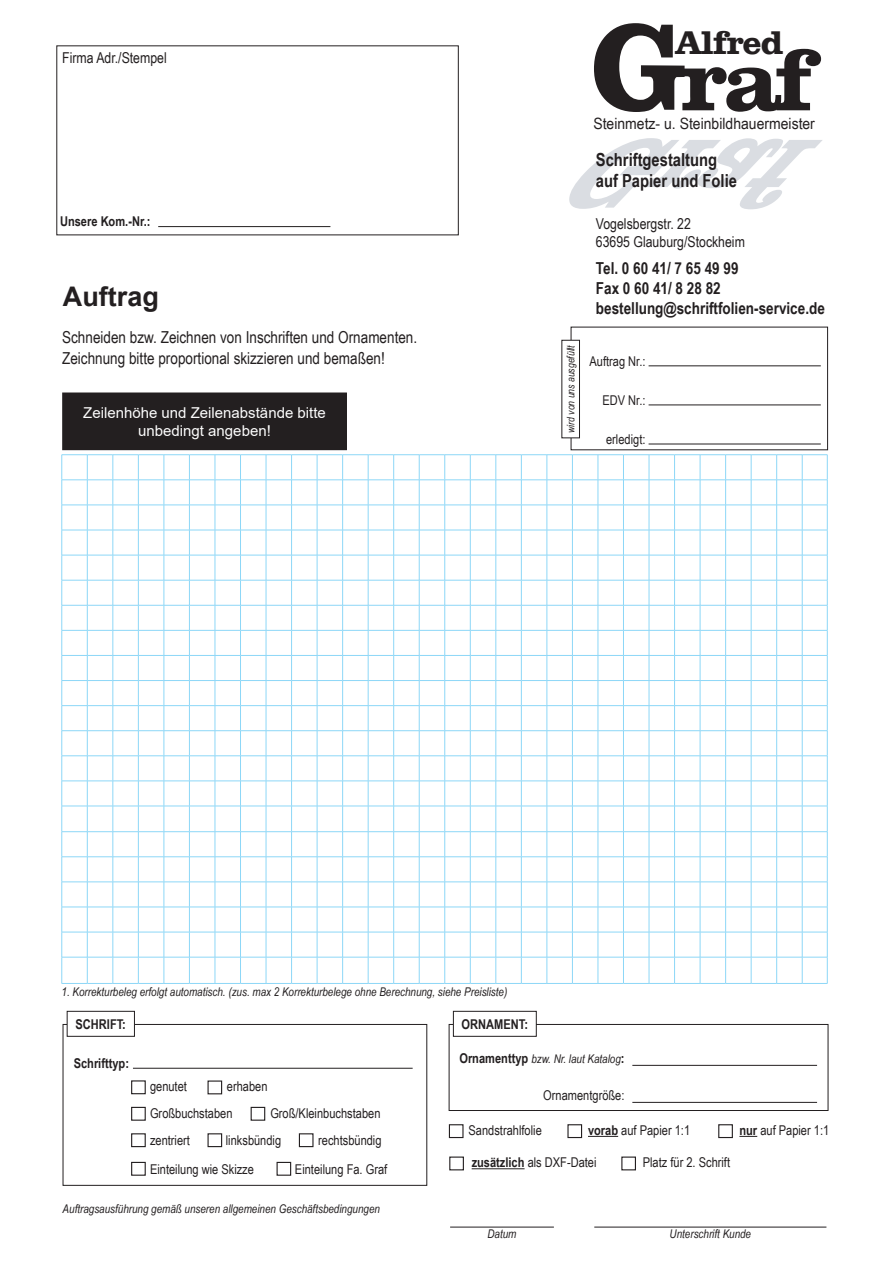
<style>
.page{position:relative;width:893px;height:1263px;background:#fff}
.page>*{position:absolute;margin:0;border:0;box-sizing:border-box;transform-origin:0 0}
.t1{font:700 83.1px "Clarendon";color:#231f20}
.t2{font:700 31.5px "Clarendon";color:#231f20}
.t3{font:700 27px "Arial";color:#231f20}
.t4{font:700 18px "Arial Narrow";color:#231f20}
.t5{font:16.5px "Arial Narrow";color:#231f20}
.t6{font:700 16.5px "Arial Narrow";color:#231f20}
.t7{font:15.6px "Arial Narrow";color:#231f20;scale:1.09 1}
.t8{font:15px "Arial Narrow";color:#231f20}
.t9{font:15px/18px "Arial";color:#fcfcfc;text-align:center}
.t10{font:13.5px "Arial Narrow";color:#231f20}
.t11{font:700 13.5px "Arial Narrow";color:#231f20}
.t12{font:italic 12px "Arial Narrow";color:#231f20}
.t13{font:italic 10.5px "Arial Narrow";color:#231f20}
.s1{font-size:117.9px}
.s2{font-weight:700;font-style:normal;font-size:13.5px}
.s3{font-weight:700}
</style>
<div class="page">
<svg style="left:62px;top:454px;width:766px;height:530px"></svg>
<div style="left:561px;top:340px;width:19px;height:98px;border:1px solid #231f20"></div>
<hr style="left:649px;top:444px;width:172px;height:1px;background:#231f20">
<hr style="left:649px;top:405px;width:172px;height:1px;background:#231f20">
<div style="left:63px;top:393px;width:283px;height:56px;background:#231f20"></div>
<div style="left:62px;top:392px;width:285px;height:58px;border:2px solid #231f20"></div>
<hr style="left:594px;top:1227px;width:232px;height:1px;background:#231f20">
<hr style="left:649px;top:366px;width:172px;height:1px;background:#231f20">
<hr style="left:158px;top:226px;width:172px;height:1px;background:#231f20">
<div style="left:63px;top:1024px;width:364px;height:162px;border:1px solid #231f20"></div>
<div style="left:67px;top:1011px;width:67px;height:25px;background:#fff"></div>
<div style="left:67px;top:1011px;width:68px;height:26px;border:1px solid #231f20"></div>
<hr style="left:133px;top:1068px;width:280px;height:1px;background:#231f20">
<div style="left:131px;top:1080px;width:15px;height:14px;border:1px solid #231f20"></div>
<div style="left:131px;top:1107px;width:15px;height:14px;border:1px solid #231f20"></div>
<div style="left:251px;top:1107px;width:14px;height:14px;border:1px solid #231f20"></div>
<div style="left:131px;top:1133px;width:15px;height:14px;border:1px solid #231f20"></div>
<div style="left:207px;top:1133px;width:15px;height:14px;border:1px solid #231f20"></div>
<div style="left:299px;top:1133px;width:15px;height:14px;border:1px solid #231f20"></div>
<div style="left:131px;top:1162px;width:15px;height:14px;border:1px solid #231f20"></div>
<div style="left:277px;top:1162px;width:14px;height:14px;border:1px solid #231f20"></div>
<div style="left:449px;top:1024px;width:379px;height:87px;border:1px solid #231f20"></div>
<div style="left:453px;top:1011px;width:83px;height:25px;background:#fff"></div>
<div style="left:453px;top:1011px;width:84px;height:26px;border:1px solid #231f20"></div>
<hr style="left:632px;top:1065px;width:185px;height:1px;background:#231f20">
<hr style="left:632px;top:1102px;width:185px;height:1px;background:#231f20">
<hr style="left:588px;top:1136px;width:30px;height:1px;background:#231f20">
<svg style="left:739px;top:1136px;width:18px;height:1px"></svg>
<hr style="left:472px;top:1168px;width:53px;height:1px;background:#231f20">
<div style="left:449px;top:1124px;width:14px;height:14px;border:1px solid #231f20"></div>
<div style="left:567px;top:1124px;width:15px;height:14px;border:1px solid #231f20"></div>
<div style="left:718px;top:1124px;width:15px;height:14px;border:1px solid #231f20"></div>
<div style="left:449px;top:1156px;width:15px;height:14px;border:1px solid #231f20"></div>
<div style="left:621px;top:1156px;width:15px;height:14px;border:1px solid #231f20"></div>
<hr style="left:450px;top:1227px;width:104px;height:1px;background:#231f20">
<p class="t8" style="left:62px;top:47px;width:106px">Firma Adr./Stempel</p>
<p class="t11" style="left:60px;top:211px;width:92px">Unsere Kom.-Nr.:</p>
<p class="t3" style="left:63px;top:277px;width:97px">Auftrag</p>
<p class="t5" style="left:62px;top:325px;width:357px">Schneiden bzw. Zeichnen von Inschriften und Ornamenten.</p>
<p class="t5" style="left:62px;top:346px;width:324px">Zeichnung bitte proportional skizzieren und bemaßen!</p>
<p class="t9" style="left:83px;top:403px;width:244px">Zeilenhöhe und Zeilenabstände bitte unbedingt angeben!</p>
<p class="t13" style="left:563px;top:433px;width:89px;rotate:-90deg">wird von uns ausgefüllt</p>
<h1 class="t1" style="left:592px;top:25px;width:223px"><span class="s1">G</span>raf</h1>
<h2 class="t2" style="left:675px;top:22px;width:109px">Alfred</h2>
<p class="t7" style="left:593px;top:112px;width:205px">Steinmetz- u. Steinbildhauermeister</p>
<p class="t4" style="left:596px;top:146px;width:123px">Schriftgestaltung</p>
<p class="t4" style="left:596px;top:167px;width:143px">auf Papier und Folie</p>
<p class="t8" style="left:596px;top:213px;width:97px">Vogelsbergstr. 22</p>
<p class="t8" style="left:596px;top:231px;width:151px">63695 Glauburg/Stockheim</p>
<p class="t6" style="left:596px;top:256px;width:144px">Tel. 0 60 41/ 7 65 49 99</p>
<p class="t6" style="left:596px;top:275px;width:126px">Fax 0 60 41/ 8 28 82</p>
<p class="t6" style="left:596px;top:295px;width:230px">bestellung@schriftfolien-service.de</p>
<p class="t10" style="left:589px;top:351px;width:57px">Auftrag Nr.:</p>
<p class="t10" style="left:602px;top:390px;width:45px">EDV Nr.:</p>
<p class="t10" style="left:606px;top:429px;width:41px">erledigt:</p>
<p class="t12" style="left:62px;top:983px;width:447px">1. Korrekturbeleg erfolgt automatisch. (zus. max 2 Korrekturbelege ohne Berechnung, siehe Preisliste)</p>
<p class="t11" style="left:462px;top:1014px;width:68px">ORNAMENT:</p>
<p class="t12" style="left:459px;top:1050px;width:167px"><span class="s2">Ornamenttyp</span> bzw. Nr. laut Katalog<span class="s2">:</span></p>
<p class="t10" style="left:543px;top:1085px;width:83px">Ornamentgröße:</p>
<p class="t10" style="left:469px;top:1120px;width:75px">Sandstrahlfolie</p>
<p class="t10" style="left:588px;top:1120px;width:104px"><span class="s3">vorab</span> auf Papier 1:1</p>
<p class="t10" style="left:739px;top:1120px;width:91px"><span class="s3">nur</span> auf Papier 1:1</p>
<p class="t10" style="left:472px;top:1153px;width:126px"><span class="s3">zusätzlich</span> als DXF-Datei</p>
<p class="t10" style="left:643px;top:1153px;width:89px">Platz für 2. Schrift</p>
<p class="t11" style="left:76px;top:1014px;width:52px">SCHRIFT:</p>
<p class="t11" style="left:74px;top:1053px;width:57px">Schrifttyp:</p>
<p class="t10" style="left:150px;top:1076px;width:38px">genutet</p>
<p class="t10" style="left:227px;top:1076px;width:42px">erhaben</p>
<p class="t10" style="left:150px;top:1103px;width:84px">Großbuchstaben</p>
<p class="t10" style="left:270px;top:1103px;width:112px">Groß/Kleinbuchstaben</p>
<p class="t10" style="left:150px;top:1130px;width:41px">zentriert</p>
<p class="t10" style="left:226px;top:1130px;width:57px">linksbündig</p>
<p class="t10" style="left:318px;top:1130px;width:65px">rechtsbündig</p>
<p class="t10" style="left:150px;top:1159px;width:105px">Einteilung wie Skizze</p>
<p class="t10" style="left:295px;top:1159px;width:94px">Einteilung Fa. Graf</p>
<p class="t12" style="left:63px;top:1200px;width:319px">Auftragsausführung gemäß unseren allgemeinen Geschäftsbedingungen</p>
<p class="t12" style="left:487px;top:1226px;width:30px">Datum</p>
<p class="t12" style="left:670px;top:1226px;width:83px">Unterschrift Kunde</p>
</div>
